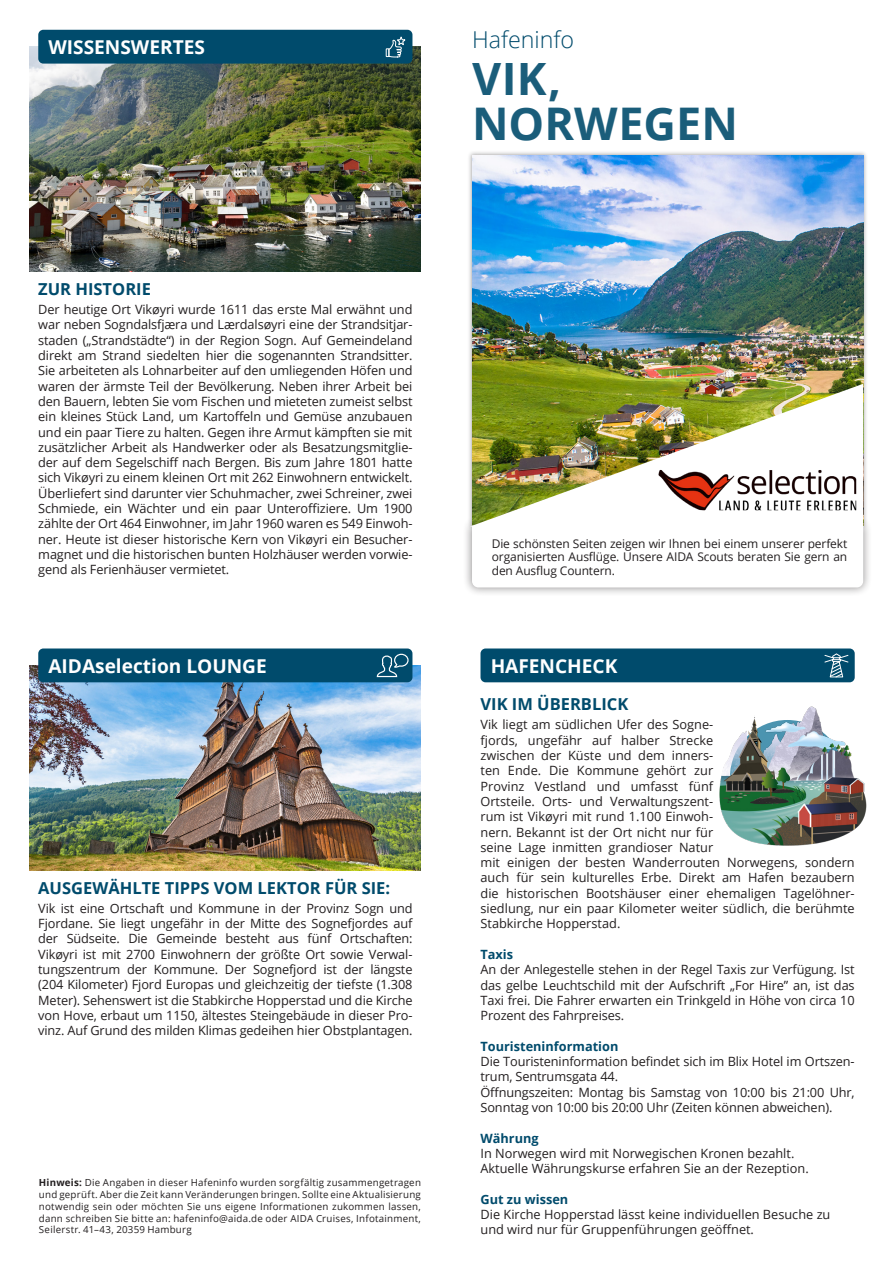
<style>
.page{position:relative;width:893px;height:1263px;background:#fff}
.page>*{position:absolute;margin:0;border:0;box-sizing:border-box;transform-origin:0 0}
.t1{font:700 45px/45px "Open Sans";color:#004b6c}
.Fließtext{font:300 23.25px "Open Sans";color:#004b6c}
.Überschrift_Balken{font:700 19.05px "Open Sans";color:#fff}
.Überschrift_Fließtex{font:700 16.5px "Open Sans";color:#004b6c}
.Fließtext-2{font:12.75px/15.3px "Open Sans";color:#231f20}
.Fließtext-3{font:700 12.75px "Open Sans";color:#004b6c}
.AIDA_heute_Text{font:12px/13.5px "Open Sans";letter-spacing:-.01em;color:#231f20;text-align:justify}
.Fließtext-4{font:9.75px/11.7px "Open Sans";letter-spacing:.025em;color:#231f20;text-align:justify}
.s1{font-weight:700}
</style>
<div class="page">
<img style="left:30px;top:665px;width:391px;height:205px">
<img style="left:30px;top:47px;width:391px;height:224px">
<div style="left:467px;top:150px;width:401px;height:380px;background:#231f20;opacity:.4"></div>
<img style="left:472px;top:155px;width:391px;height:229px">
<div style="left:38px;top:30px;width:374px;height:34px;background:#004b6c;border-radius:5px"></div>
<svg style="left:386px;top:36px;width:20px;height:22px"></svg>
<div style="left:38px;top:648px;width:374px;height:34px;background:#004b6c;border-radius:5px"></div>
<svg style="left:376px;top:648px;width:33px;height:30px"></svg>
<div style="left:480px;top:648px;width:375px;height:34px;background:#004b6c;border-radius:5px"></div>
<svg style="left:824px;top:653px;width:25px;height:25px"></svg>
<div style="left:463px;top:517px;width:409px;height:79px;background:#231f20;opacity:.5"></div>
<svg style="left:472px;top:527px;width:391px;height:60px"></svg>
<img style="left:470px;top:384px;width:393px;height:143px">
<img style="left:658px;top:470px;width:198px;height:40px">
<img style="left:719px;top:706px;width:148px;height:140px">
<p class="Überschrift_Balken" style="left:48px;top:34px;width:158px">WISSENSWERTES</p>
<p class="Fließtext" style="left:472px;top:23px;width:104px">Hafeninfo</p>
<p class="Überschrift_Fließtex" style="left:38px;top:278px;width:114px">ZUR HISTORIE</p>
<p class="Fließtext-2" style="left:38px;top:301px;width:376px;text-align:justify">Der heutige Ort Vikøyri wurde 1611 das erste Mal erwähnt und war neben Sogndalsfjæra und Lærdalsøyri eine der Strandsitjar&shy;staden („Strandstädte“) in der Region Sogn. Auf Gemeindeland direkt am Strand siedelten hier die sogenannten Strandsitter.<br>Sie arbeiteten als Lohnarbeiter auf den umliegenden Höfen und waren der ärmste Teil der Bevölkerung. Neben ihrer Arbeit bei den Bauern, lebten Sie vom Fischen und mieteten zumeist selbst ein kleines Stück Land, um Kartoffeln und Gemüse anzubauen und ein paar Tiere zu halten. Gegen ihre Armut kämpften sie mit zusätzlicher Arbeit als Handwerker oder als Besatzungsmitglie&shy;der auf dem Segelschiff nach Bergen. Bis zum Jahre 1801 hatte sich Vikøyri zu einem kleinen Ort mit 262 Einwohnern entwickelt.<br>Überliefert sind darunter vier Schuhmacher, zwei Schreiner, zwei Schmiede, ein Wächter und ein paar Unteroffiziere. Um 1900 zählte der Ort 464 Einwohner, im Jahr 1960 waren es 549 Einwoh&shy;ner. Heute ist dieser historische Kern von Vikøyri ein Besucher&shy;magnet und die historischen bunten Holzhäuser werden vorwie&shy;gend als Ferienhäuser vermietet.</p>
<h1 class="t1" style="left:472px;top:56px;width:268px">VIK,<br>NORWEGEN</h1>
<p class="AIDA_heute_Text" style="left:492px;top:536px;width:357px">Die schönsten Seiten zeigen wir Ihnen bei einem unserer perfekt organisierten Ausflüge. Unsere AIDA Scouts beraten Sie gern an den Ausflug Countern.</p>
<p class="Überschrift_Balken" style="left:48px;top:652px;width:220px">AIDAselection LOUNGE</p>
<p class="Überschrift_Balken" style="left:491px;top:652px;width:128px">HAFENCHECK</p>
<p class="Überschrift_Fließtex" style="left:38px;top:876px;width:353px">AUSGEWÄHLTE TIPPS VOM LEKTOR FÜR SIE:</p>
<p class="Fließtext-2" style="left:38px;top:900px;width:376px;text-align:justify">Vik ist eine Ortschaft und Kommune in der Provinz Sogn und Fjordane. Sie liegt ungefähr in der Mitte des Sognefjordes auf der Südseite. Die Gemeinde besteht aus fünf Ortschaften:<br>Vikøyri ist mit 2700 Einwohnern der größte Ort sowie Verwal&shy;tungszentrum der Kommune. Der Sognefjord ist der längste (204 Kilometer) Fjord Europas und gleichzeitig der tiefste (1.308<br>Meter). Sehenswert ist die Stabkirche Hopperstad und die Kirche von Hove, erbaut um 1150, ältestes Steingebäude in dieser Pro&shy;vinz. Auf Grund des milden Klimas gedeihen hier Obstplantagen.</p>
<p class="Fließtext-4" style="left:39px;top:1177px;width:383px"><span class="s1">Hinweis:</span> Die Angaben in dieser Hafeninfo wurden sorgfältig zusammengetragen und geprüft. Aber die Zeit kann Veränderungen bringen. Sollte eine Aktualisierung notwendig sein oder möchten Sie uns eigene Informationen zukommen lassen, dann schreiben Sie bitte an: hafeninfo@aida.de oder AIDA Cruises, Infotainment, Seilerstr. 41–43, 20359 Hamburg</p>
<p class="Überschrift_Fließtex" style="left:480px;top:693px;width:149px">VIK IM ÜBERBLICK</p>
<p class="Fließtext-2" style="left:480px;top:717px;width:376px">Vik liegt am südlichen Ufer des Sogne-<br>fjords, ungefähr auf halber Strecke<br>zwischen der Küste und dem inners-<br>ten Ende. Die Kommune gehört zur<br>Provinz Vestland und umfasst fünf<br>Ortsteile. Orts- und Verwaltungszent-<br>rum ist Vikøyri mit rund 1.100 Einwoh-<br>nern. Bekannt ist der Ort nicht nur für<br>seine Lage inmitten grandioser Natur<br>mit einigen der besten Wanderrouten Norwegens, sondern auch für sein kulturelles Erbe. Direkt am Hafen bezaubern die historischen Bootshäuser einer ehemaligen Tagelöhner&shy;siedlung, nur ein paar Kilometer weiter südlich, die berühmte Stabkirche Hopperstad.</p>
<p class="Fließtext-3" style="left:480px;top:945px;width:34px">Taxis</p>
<p class="Fließtext-2" style="left:480px;top:962px;width:376px;text-align:justify">An der Anlegestelle stehen in der Regel Taxis zur Verfügung. Ist das gelbe Leuchtschild mit der Aufschrift „For Hire” an, ist das Taxi frei. Die Fahrer erwarten ein Trinkgeld in Höhe von circa 10<br>Prozent des Fahrpreises.</p>
<p class="Fließtext-3" style="left:480px;top:1037px;width:139px">Touristeninformation</p>
<p class="Fließtext-2" style="left:480px;top:1053px;width:376px">Die Touristeninformation befindet sich im Blix Hotel im Ortszen&shy;trum, Sentrumsgata 44.</p>
<p class="Fließtext-2" style="left:480px;top:1084px;width:376px">Öffnungszeiten: Montag bis Samstag von 10:00 bis 21:00 Uhr,<br>Sonntag von 10:00 bis 20:00 Uhr (Zeiten können abweichen).</p>
<p class="Fließtext-3" style="left:480px;top:1129px;width:60px">Währung</p>
<p class="Fließtext-2" style="left:480px;top:1145px;width:330px">In Norwegen wird mit Norwegischen Kronen bezahlt.<br>Aktuelle Währungskurse erfahren Sie an der Rezeption.</p>
<p class="Fließtext-3" style="left:480px;top:1190px;width:89px">Gut zu wissen</p>
<p class="Fließtext-2" style="left:480px;top:1206px;width:351px">Die Kirche Hopperstad lässt keine individuellen Besuche zu und wird nur für Gruppenführungen geöffnet.</p>
</div>
